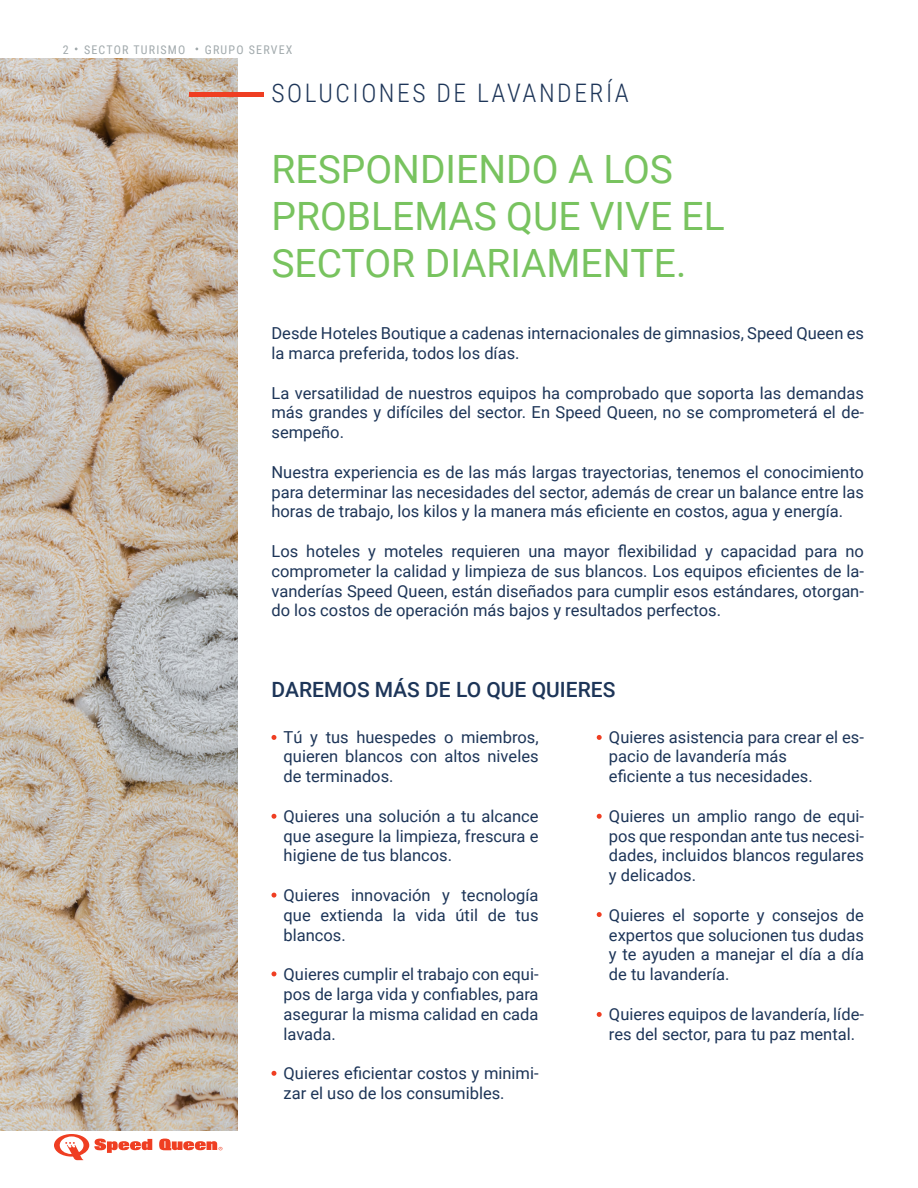
<style>
.page{position:relative;width:918px;height:1188px;background:#fff}
.page>*{position:absolute;margin:0;border:0;box-sizing:border-box;transform-origin:0 0}
.t1{font:39px/46.8px "Roboto";color:#78c35f}
.t2{font:300 25.5px "Roboto Condensed";letter-spacing:.1em;color:#1d3558}
.t3{font:500 21px "Roboto";color:#1d3558}
.t4{font:16.5px/19.8px "Roboto";color:#1d3558;text-align:justify}
.t5{font:12px "Roboto Condensed";letter-spacing:.1em;color:#a2aaad}
</style>
<div class="page">
<svg style="left:159px;top:1139px;width:63px;height:11px"></svg>
<svg style="left:54px;top:1134px;width:98px;height:26px"></svg>
<img style="left:0;top:58px;width:238px;height:1072px">
<div style="left:189px;top:92px;width:75px;height:5px;background:#ef3e22"></div>
<svg style="left:272px;top:735px;width:4px;height:5px"></svg>
<svg style="left:597px;top:735px;width:5px;height:5px"></svg>
<svg style="left:272px;top:893px;width:4px;height:5px"></svg>
<svg style="left:597px;top:912px;width:5px;height:5px"></svg>
<svg style="left:272px;top:814px;width:4px;height:5px"></svg>
<svg style="left:597px;top:814px;width:5px;height:5px"></svg>
<svg style="left:272px;top:971px;width:4px;height:5px"></svg>
<svg style="left:597px;top:1012px;width:5px;height:5px"></svg>
<svg style="left:272px;top:1071px;width:4px;height:5px"></svg>
<p class="t5" style="left:63px;top:41px;width:7px">2</p>
<p class="t5" style="left:84px;top:41px;width:103px">SECTOR TURISMO</p>
<p class="t5" style="left:205px;top:41px;width:89px">GRUPO SERVEX</p>
<p class="t2" style="left:272px;top:76px;width:359px">SOLUCIONES DE LAVANDERÍA</p>
<p class="t1" style="left:272px;top:145px;width:455px">RESPONDIENDO A LOS<br>PROBLEMAS QUE VIVE EL<br>SECTOR DIARIAMENTE.</p>
<p class="t4" style="left:272px;top:323px;width:594px">Desde Hoteles Boutique a cadenas internacionales de gimnasios, Speed Queen es la marca preferida, todos los días.</p>
<p class="t4" style="left:272px;top:382px;width:594px">La versatilidad de nuestros equipos ha comprobado que soporta las demandas más grandes y difíciles del sector. En Speed Queen, no se comprometerá el de&shy;sempeño.</p>
<p class="t4" style="left:272px;top:461px;width:594px">Nuestra experiencia es de las más largas trayectorias, tenemos el conocimiento para determinar las necesidades del sector, además de crear un balance entre las horas de trabajo, los kilos y la manera más eficiente en costos, agua y energía.</p>
<p class="t4" style="left:272px;top:541px;width:594px">Los hoteles y moteles requieren una mayor flexibilidad y capacidad para no comprometer la calidad y limpieza de sus blancos. Los equipos eficientes de la&shy;vanderías Speed Queen, están diseñados para cumplir esos estándares, otorgan&shy;do los costos de operación más bajos y resultados perfectos.</p>
<p class="t3" style="left:272px;top:675px;width:345px">DAREMOS MÁS DE LO QUE QUIERES</p>
<p class="t4" style="left:284px;top:726px;width:257px">Tú y tus huespedes o miembros, quieren blancos con altos niveles de terminados.</p>
<p class="t4" style="left:284px;top:805px;width:257px">Quieres una solución a tu alcance que asegure la limpieza, frescura e higiene de tus blancos.</p>
<p class="t4" style="left:284px;top:885px;width:257px">Quieres innovación y tecnología que extienda la vida útil de tus blancos.</p>
<p class="t4" style="left:284px;top:964px;width:257px">Quieres cumplir el trabajo con equi&shy;pos de larga vida y confiables, para asegurar la misma calidad en cada lavada.</p>
<p class="t4" style="left:284px;top:1063px;width:257px">Quieres eficientar costos y minimi&shy;zar el uso de los consumibles.</p>
<p class="t4" style="left:609px;top:726px;width:257px">Quieres asistencia para crear el es&shy;pacio de lavandería más</p>
<p class="t4" style="left:609px;top:766px;width:205px">eficiente a tus necesidades.</p>
<p class="t4" style="left:609px;top:805px;width:257px">Quieres un amplio rango de equi&shy;pos que respondan ante tus necesi&shy;dades, incluidos blancos regulares y delicados.</p>
<p class="t4" style="left:609px;top:904px;width:257px">Quieres el soporte y consejos de expertos que solucionen tus dudas y te ayuden a manejar el día a día de tu lavandería.</p>
<p class="t4" style="left:609px;top:1003px;width:257px">Quieres equipos de lavandería, líde&shy;res del sector, para tu paz mental.</p>
</div>
